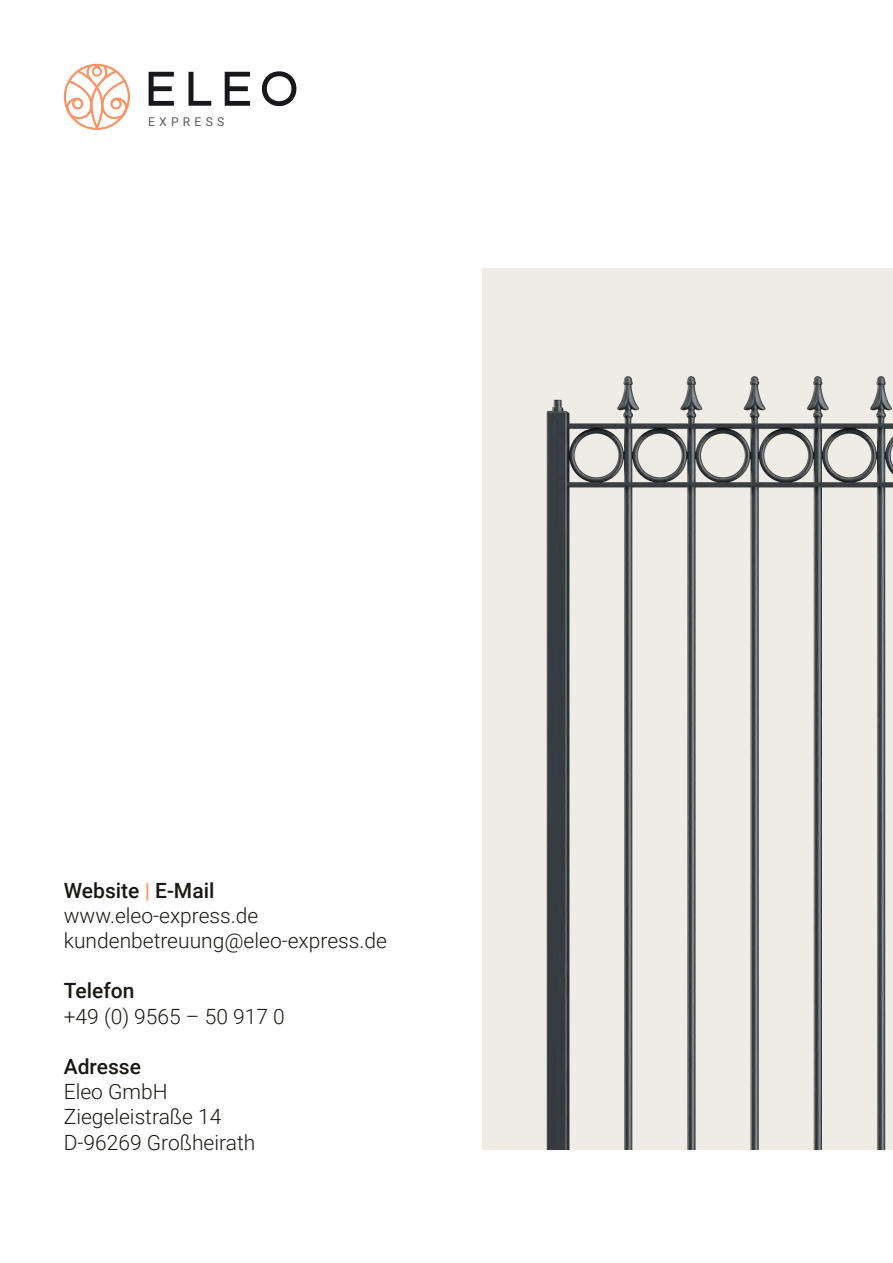
<style>
.page{position:relative;width:893px;height:1263px;background:#fff}
.page>*{position:absolute;margin:0;border:0;box-sizing:border-box;transform-origin:0 0}
.t1{font:300 21px/25.2px "Roboto";color:#1c1914}
.t2{font:500 21px "Roboto";color:#1c1914}
.t3{font:12.15px "Roboto";letter-spacing:.345em;color:#575d5c}
.s1{font-weight:500}
.s2{font-weight:500;color:#f96}
</style>
<div class="page">
<div style="left:482px;top:268px;width:411px;height:882px;background:#efece6"></div>
<img style="left:546px;top:376px;width:347px;height:774px">
<svg style="left:64px;top:64px;width:66px;height:66px"></svg>
<svg style="left:149px;top:71px;width:147px;height:36px"></svg>
<p class="t3" style="left:148px;top:113px;width:78px">EXPRESS</p>
<p class="t1" style="left:64px;top:877px;width:325px"><span class="s1">Website</span> <span class="s2">|</span> <span class="s1">E-Mail </span>www.eleo-express.de kundenbetreuung@eleo-express.de</p>
<p class="t2" style="left:64px;top:976px;width:72px">Telefon</p>
<p class="t1" style="left:64px;top:1003px;width:222px">+49 (0) 9565 – 50 917 0</p>
<p class="t2" style="left:64px;top:1052px;width:79px">Adresse</p>
<p class="t1" style="left:64px;top:1078px;width:193px">Eleo GmbH<br>Ziegeleistraße 14<br>D-96269 Großheirath</p>
</div>
